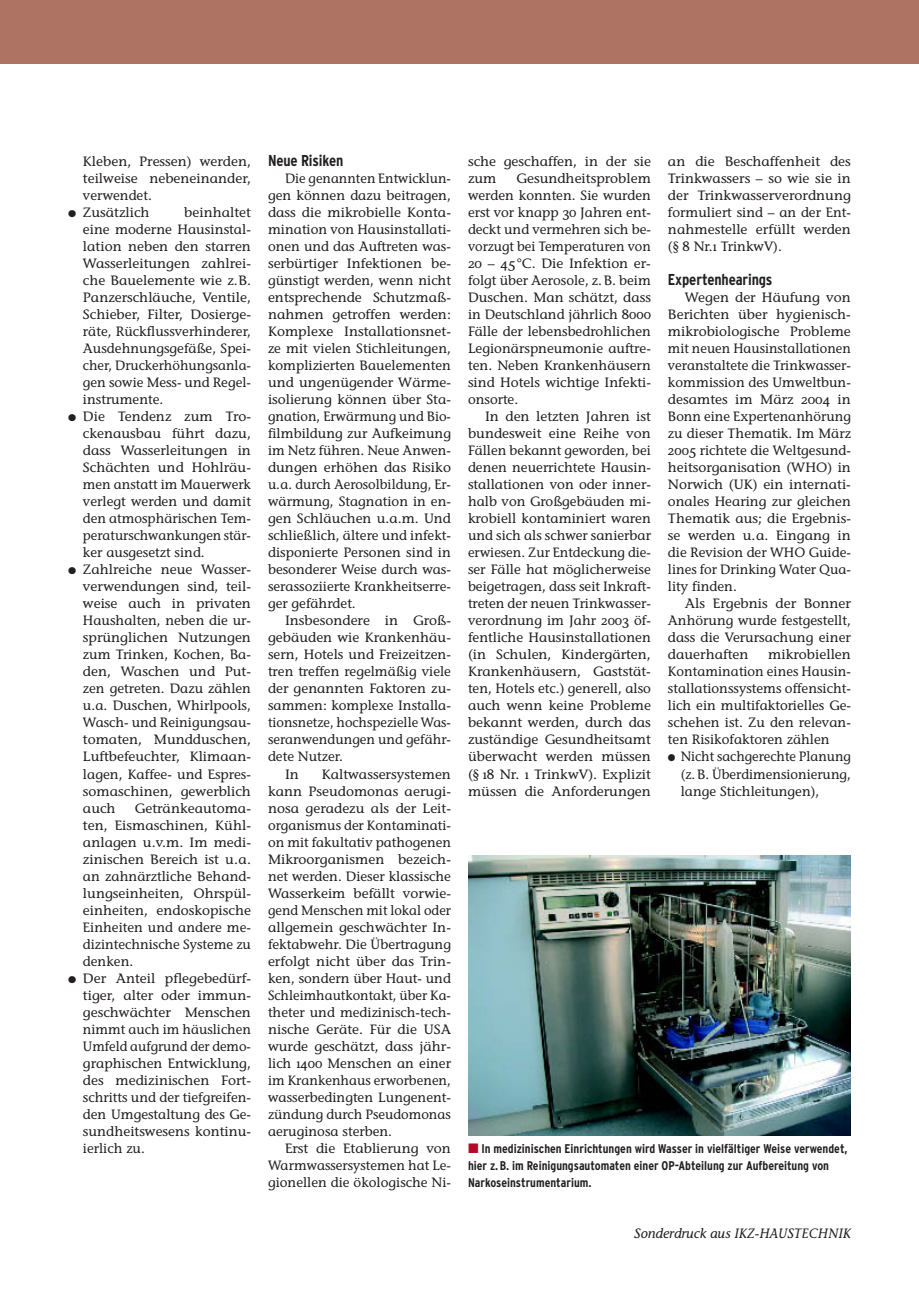
<style>
.page{position:relative;width:919px;height:1289px;background:#fff}
.page>*{position:absolute;margin:0;border:0;box-sizing:border-box;transform-origin:0 0}
.t1{font:700 condensed 15.75px "IKZ Head";letter-spacing:-.01em;color:#231f20}
.t2{font:13.5px/17px "IKZ";color:#231f20;text-align:justify}
.t3{font:italic 13.5px "IKZ";color:#231f20}
.t4{font:700 condensed 12.6px/17px "IKZ Head";color:#231f20}
.s1{font-family:"IKZ";font-weight:400;font-stretch:normal;font-size:13.5px;color:#b10b27}
</style>
<div class="page">
<img style="left:468px;top:855px;width:382px;height:280px">
<div style="left:13px;top:0;width:905px;height:64px;background:#af7363"></div>
<p class="t2" style="left:83px;top:154px;width:169px">Kleben, Pressen) werden,</p>
<p class="t2" style="left:83px;top:171px;width:169px">teilweise nebeneinander,</p>
<p class="t2" style="left:83px;top:188px;width:70px">verwendet.</p>
<p class="t2" style="left:68px;top:205px;width:83px">∑ Zusätzlich</p>
<p class="t2" style="left:184px;top:205px;width:68px">beinhaltet</p>
<p class="t2" style="left:83px;top:222px;width:169px">eine moderne Hausinstal-</p>
<p class="t2" style="left:83px;top:239px;width:169px">lation neben den starren</p>
<p class="t2" style="left:83px;top:256px;width:169px">Wasserleitungen zahlrei-</p>
<p class="t2" style="left:83px;top:273px;width:169px">che Bauelemente wie z. B.</p>
<p class="t2" style="left:83px;top:290px;width:169px">Panzerschläuche, Ventile,</p>
<p class="t2" style="left:83px;top:307px;width:169px">Schieber, Filter, Dosierge-</p>
<p class="t2" style="left:83px;top:324px;width:169px">räte, Rückflussverhinderer,</p>
<p class="t2" style="left:83px;top:341px;width:169px">Ausdehnungsgefäße, Spei-</p>
<p class="t2" style="left:83px;top:358px;width:169px">cher, Druckerhöhungsanla-</p>
<p class="t2" style="left:83px;top:375px;width:169px">gen sowie Mess- und Regel-</p>
<p class="t2" style="left:83px;top:392px;width:82px">instrumente.</p>
<p class="t2" style="left:68px;top:409px;width:184px">∑ Die Tendenz zum Tro-</p>
<p class="t2" style="left:83px;top:426px;width:169px">ckenausbau führt dazu,</p>
<p class="t2" style="left:83px;top:443px;width:169px">dass Wasserleitungen in</p>
<p class="t2" style="left:83px;top:460px;width:169px">Schächten und Hohlräu-</p>
<p class="t2" style="left:83px;top:477px;width:169px">men anstatt im Mauerwerk</p>
<p class="t2" style="left:83px;top:494px;width:169px">verlegt werden und damit</p>
<p class="t2" style="left:83px;top:511px;width:169px">den atmosphärischen Tem-</p>
<p class="t2" style="left:83px;top:528px;width:169px">peraturschwankungen stär-</p>
<p class="t2" style="left:83px;top:545px;width:123px">ker ausgesetzt sind.</p>
<p class="t2" style="left:68px;top:562px;width:184px">∑ Zahlreiche neue Wasser-</p>
<p class="t2" style="left:83px;top:579px;width:169px">verwendungen sind, teil-</p>
<p class="t2" style="left:83px;top:596px;width:169px">weise auch in privaten</p>
<p class="t2" style="left:83px;top:613px;width:169px">Haushalten, neben die ur-</p>
<p class="t2" style="left:83px;top:630px;width:169px">sprünglichen Nutzungen</p>
<p class="t2" style="left:83px;top:647px;width:169px">zum Trinken, Kochen, Ba-</p>
<p class="t2" style="left:83px;top:664px;width:169px">den, Waschen und Put-</p>
<p class="t2" style="left:83px;top:681px;width:169px">zen getreten. Dazu zählen</p>
<p class="t2" style="left:83px;top:698px;width:169px">u.a. Duschen, Whirlpools,</p>
<p class="t2" style="left:83px;top:715px;width:169px">Wasch- und Reinigungsau-</p>
<p class="t2" style="left:83px;top:732px;width:169px">tomaten, Mundduschen,</p>
<p class="t2" style="left:83px;top:749px;width:169px">Luftbefeuchter, Klimaan-</p>
<p class="t2" style="left:83px;top:766px;width:169px">lagen, Kaffee- und Espres-</p>
<p class="t2" style="left:83px;top:783px;width:169px">somaschinen, gewerblich</p>
<p class="t2" style="left:83px;top:800px;width:34px">auch</p>
<p class="t2" style="left:135px;top:800px;width:118px">Getränkeautoma-</p>
<p class="t2" style="left:83px;top:817px;width:169px">ten, Eismaschinen, Kühl-</p>
<p class="t2" style="left:83px;top:834px;width:169px">anlagen u.v.m. Im medi-</p>
<p class="t2" style="left:83px;top:851px;width:169px">zinischen Bereich ist u. a.</p>
<p class="t2" style="left:83px;top:868px;width:169px">an zahnärztliche Behand-</p>
<p class="t2" style="left:83px;top:885px;width:169px">lungseinheiten, Ohrspül-</p>
<p class="t2" style="left:83px;top:902px;width:169px">einheiten, endoskopische</p>
<p class="t2" style="left:83px;top:919px;width:169px">Einheiten und andere me-</p>
<p class="t2" style="left:83px;top:936px;width:169px">dizintechnische Systeme zu</p>
<p class="t2" style="left:83px;top:953px;width:52px">denken.</p>
<p class="t2" style="left:68px;top:970px;width:184px">∑ Der Anteil pflegebedürf-</p>
<p class="t2" style="left:83px;top:987px;width:169px">tiger, alter oder immun-</p>
<p class="t2" style="left:83px;top:1004px;width:169px">geschwächter Menschen</p>
<p class="t2" style="left:83px;top:1021px;width:169px">nimmt auch im häuslichen</p>
<p class="t2" style="left:83px;top:1038px;width:169px">Umfeld aufgrund der demo-</p>
<p class="t2" style="left:83px;top:1055px;width:169px">graphischen Entwicklung,</p>
<p class="t2" style="left:83px;top:1072px;width:169px">des medizinischen Fort-</p>
<p class="t2" style="left:83px;top:1089px;width:169px">schritts und der tiefgreifen-</p>
<p class="t2" style="left:83px;top:1106px;width:169px">den Umgestaltung des Ge-</p>
<p class="t2" style="left:83px;top:1123px;width:169px">sundheitswesens kontinu-</p>
<p class="t2" style="left:83px;top:1140px;width:63px">ierlich zu.</p>
<p class="t1" style="left:268px;top:154px;width:77px">Neue Risiken</p>
<p class="t2" style="left:268px;top:171px;width:184px;text-indent:17px">Die genannten Entwicklun&shy;gen können dazu beitragen, dass die mikrobielle Konta&shy;mination von Hausinstallati&shy;onen und das Auftreten was&shy;serbürtiger Infektionen be&shy;günstigt werden, wenn nicht entsprechende Schutzmaß&shy;nahmen getroffen werden:<br>Komplexe Installationsnet&shy;ze mit vielen Stichleitungen, komplizierten Bauelementen und ungenügender Wärme&shy;isolierung können über Sta&shy;gnation, Erwärmung und Bio&shy;filmbildung zur Aufkeimung im Netz führen. Neue Anwen&shy;dungen erhöhen das Risiko u. a. durch Aerosolbildung, Er&shy;wärmung, Stagnation in en&shy;gen Schläuchen u.a.m. Und schließlich, ältere und infekt&shy;disponierte Personen sind in besonderer Weise durch was&shy;serassoziierte Krankheitserre&shy;ger gefährdet.</p>
<p class="t2" style="left:285px;top:613px;width:167px">Insbesondere in Groß-</p>
<p class="t2" style="left:268px;top:630px;width:184px">gebäuden wie Krankenhäu-</p>
<p class="t2" style="left:268px;top:647px;width:184px">sern, Hotels und Freizeitzen-</p>
<p class="t2" style="left:268px;top:664px;width:184px">tren treffen regelmäßig viele</p>
<p class="t2" style="left:268px;top:681px;width:184px">der genannten Faktoren zu-</p>
<p class="t2" style="left:268px;top:698px;width:184px">sammen: komplexe Installa-</p>
<p class="t2" style="left:268px;top:715px;width:184px">tionsnetze, hochspezielle Was-</p>
<p class="t2" style="left:268px;top:732px;width:184px">seranwendungen und gefähr-</p>
<p class="t2" style="left:268px;top:749px;width:77px">dete Nutzer.</p>
<p class="t2" style="left:285px;top:766px;width:15px">In</p>
<p class="t2" style="left:268px;top:766px;width:184px;text-indent:54px">Kaltwassersystemen kann Pseudomonas aerugi&shy;nosa geradezu als der Leit&shy;organismus der Kontaminati&shy;on mit fakultativ pathogenen Mikroorganismen bezeich&shy;net werden. Dieser klassische Wasserkeim befällt vorwie&shy;gend Menschen mit lokal oder allgemein geschwächter In&shy;fektabwehr. Die Übertragung erfolgt nicht über das Trin&shy;ken, sondern über Haut- und Schleimhautkontakt, über Ka&shy;theter und medizinisch-tech&shy;nische Geräte. Für die USA wurde geschätzt, dass jähr&shy;lich 1400 Menschen an einer im Krankenhaus erworbenen, wasserbedingten Lungenent&shy;zündung durch Pseudomonas aeruginosa sterben.</p>
<p class="t2" style="left:268px;top:1140px;width:184px;text-indent:17px">Erst die Etablierung von Warmwassersystemen hat Le&shy;gionellen die ökologische Ni-</p>
<p class="t2" style="left:468px;top:154px;width:184px">sche geschaffen, in der sie zum</p>
<p class="t2" style="left:468px;top:171px;width:184px;text-indent:48px">Gesundheitsproblem werden konnten. Sie wurden erst vor knapp 30 Jahren ent&shy;deckt und vermehren sich be&shy;vorzugt bei Temperaturen von 20 – 45 °C. Die Infektion er&shy;folgt über Aerosole, z. B. beim Duschen. Man schätzt, dass in Deutschland jährlich 8000<br>Fälle der lebensbedrohlichen Legionärspneumonie auftre&shy;ten. Neben Krankenhäusern sind Hotels wichtige Infekti&shy;onsorte.</p>
<p class="t2" style="left:468px;top:409px;width:184px;text-indent:17px">In den letzten Jahren ist bundesweit eine Reihe von Fällen bekannt geworden, bei denen neuerrichtete Hausin&shy;stallationen von oder inner&shy;halb von Großgebäuden mi&shy;krobiell kontaminiert waren und sich als schwer sanierbar erwiesen. Zur Entdeckung die&shy;ser Fälle hat möglicherweise beigetragen, dass seit Inkraft&shy;treten der neuen Trinkwasser&shy;verordnung im Jahr 2003 öf&shy;fentliche Hausinstallationen (in Schulen, Kindergärten, Krankenhäusern, Gaststät&shy;ten, Hotels etc.) generell, also auch wenn keine Probleme bekannt werden, durch das zuständige Gesundheitsamt überwacht werden müssen (§ 18 Nr. 1 TrinkwV). Explizit müssen die Anforderungen</p>
<p class="t2" style="left:668px;top:154px;width:184px">an die Beschaffenheit des Trinkwassers – so wie sie in der Trinkwasserverordnung formuliert sind – an der Ent&shy;nahmestelle erfüllt werden (§ 8 Nr.1 TrinkwV).</p>
<p class="t1" style="left:668px;top:274px;width:106px">Expertenhearings</p>
<p class="t2" style="left:668px;top:290px;width:184px;text-indent:17px">Wegen der Häufung von Berichten über hygienisch&shy;mikrobiologische Probleme mit neuen Hausinstallati onen veranstaltete die Trinkwasser&shy;kommission des Umweltbun&shy;desamtes im März 2004 in Bonn eine Expertenanhörung zu dieser Thematik. Im März 2005 richtete die Weltgesund&shy;heitsorganisation (WHO) in Norwich (UK) ein internati&shy;onales Hearing zur gleichen Thematik aus; die Ergebnis&shy;se werden u. a. Eingang in die Revision der WHO Guide&shy;lines for Drinking Water Qua&shy;lity finden.</p>
<p class="t2" style="left:668px;top:596px;width:184px;text-indent:17px">Als Ergebnis der Bonner Anhörung wurde festgestellt, dass die Verursachung einer dauerhaften</p>
<p class="t2" style="left:768px;top:647px;width:84px">mikrobiellen</p>
<p class="t2" style="left:668px;top:664px;width:184px">Kontamination eines Hausin-</p>
<p class="t2" style="left:668px;top:681px;width:184px">stallationssystems offensicht-</p>
<p class="t2" style="left:668px;top:698px;width:184px">lich ein multifaktorielles Ge-</p>
<p class="t2" style="left:668px;top:715px;width:184px">schehen ist. Zu den relevan-</p>
<p class="t2" style="left:668px;top:732px;width:163px">ten Risikofaktoren zählen</p>
<p class="t2" style="left:668px;top:749px;width:184px">∑ Nicht sachgerechte Planung</p>
<p class="t2" style="left:680px;top:766px;width:172px">(z. B. Überdimensionierung,</p>
<p class="t2" style="left:680px;top:783px;width:140px">lange Stichleitungen),</p>
<p class="t4" style="left:468px;top:1140px;width:381px"><span class="s1">∂</span> In medizinischen Einrichtungen wird Wasser in vielfältiger Weise verwendet, hier z. B. im Reinigungsautomaten einer OP-Abteilung zur Aufbereitung von<br>Narkoseinstrumentarium.</p>
<p class="t3" style="left:634px;top:1227px;width:218px">Sonderdruck aus IKZ-HAUSTECHNIK</p>
</div>
